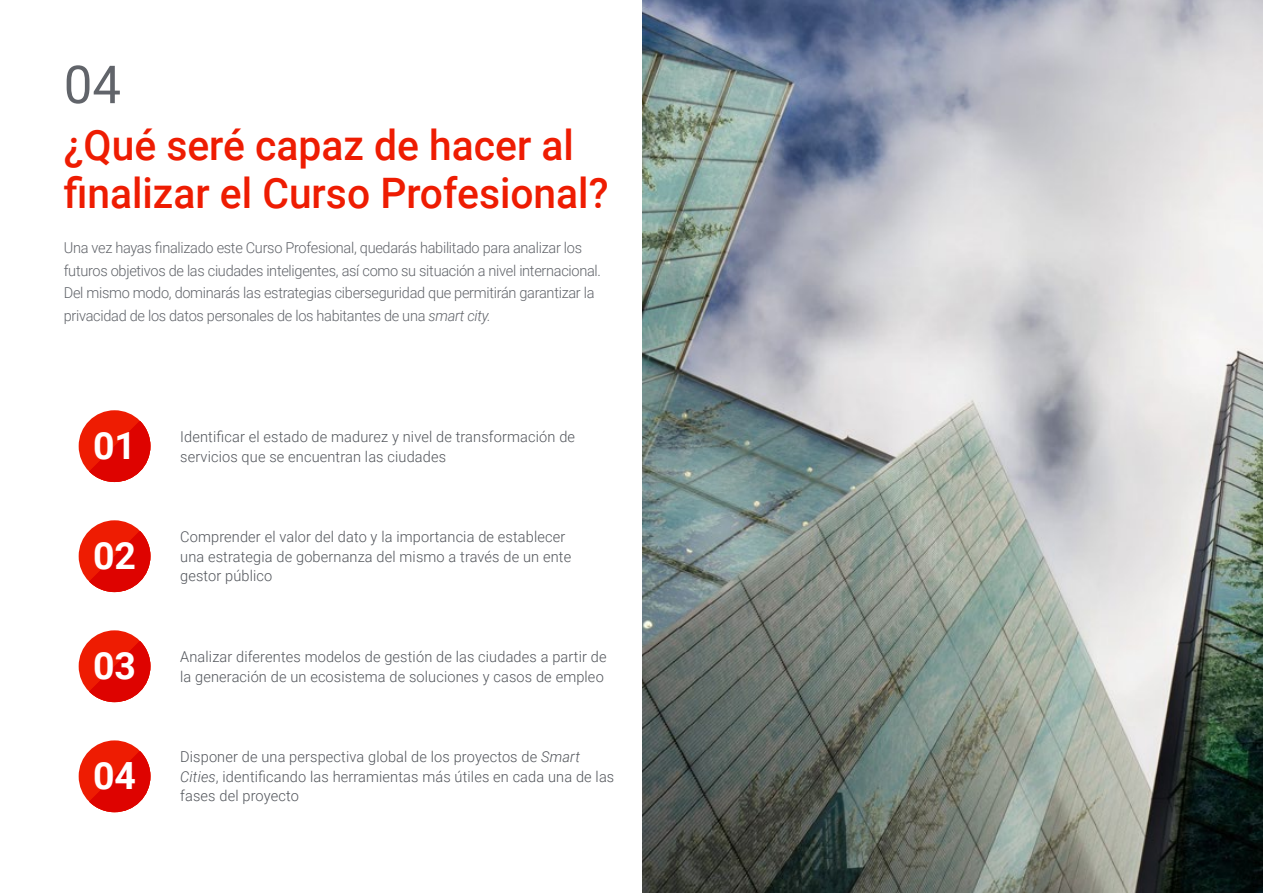
<style>
.page{position:relative;width:1263px;height:893px;background:#fff}
.page>*{position:absolute;margin:0;border:0;box-sizing:border-box;transform-origin:0 0}
.t1{font:52.5px "Roboto";color:#61646a}
.t2{font:500 42px/48px "Roboto";color:#ee1c02}
.t3{font:700 37.5px "Roboto";color:#fff}
.t4{font:300 15px/19.5px "Roboto";letter-spacing:.01em;color:#52555b}
.t5{font:300 15px/22.5px "Roboto";letter-spacing:-.02em;color:#61646a}
.s1{font-style:italic}
</style>
<div class="page">
<div style="left:79px;top:520px;width:71px;height:72px;background:#ee1c02;border-radius:50%"></div>
<svg style="left:89px;top:531px;width:61px;height:61px"></svg>
<div style="left:79px;top:740px;width:71px;height:72px;background:#ee1c02;border-radius:50%"></div>
<svg style="left:89px;top:751px;width:61px;height:61px"></svg>
<div style="left:79px;top:630px;width:71px;height:72px;background:#ee1c02;border-radius:50%"></div>
<svg style="left:89px;top:641px;width:61px;height:61px"></svg>
<div style="left:79px;top:410px;width:71px;height:72px;background:#ee1c02;border-radius:50%"></div>
<svg style="left:89px;top:421px;width:61px;height:61px"></svg>
<img style="left:642px;top:0;width:621px;height:893px">
<h1 class="t1" style="left:64px;top:48px;width:59px">04</h1>
<h2 class="t2" style="left:64px;top:119px;width:546px">¿Qué seré capaz de hacer al finalizar el Curso Profesional?</h2>
<p class="t5" style="left:64px;top:236px;width:539px">Una vez hayas finalizado este Curso Profesional, quedarás habilitado para analizar los futuros objetivos de las ciudades inteligentes, así como su situación a nivel internacional.<br>Del mismo modo, dominarás las estrategias ciberseguridad que permitirán garantizar la privacidad de los datos personales de los habitantes de una <span class="s1">smart city.</span></p>
<h3 class="t3" style="left:93px;top:419px;width:45px">01</h3>
<p class="t4" style="left:180px;top:426px;width:396px">Identificar el estado de madurez y nivel de transformación de</p>
<p class="t4" style="left:180px;top:446px;width:267px">servicios que se encuentran las ciudades</p>
<h3 class="t3" style="left:93px;top:529px;width:45px">02</h3>
<p class="t4" style="left:180px;top:527px;width:392px">Comprender el valor del dato y la importancia de establecer una estrategia de gobernanza del mismo a través de un ente gestor público</p>
<h3 class="t3" style="left:93px;top:639px;width:45px">03</h3>
<p class="t4" style="left:180px;top:646px;width:428px">Analizar diferentes modelos de gestión de las ciudades a partir de la generación de un ecosistema de soluciones y casos de empleo</p>
<h3 class="t3" style="left:93px;top:749px;width:45px">04</h3>
<p class="t4" style="left:180px;top:747px;width:436px">Disponer de una perspectiva global de los proyectos de <span class="s1">Smart<br>Cities</span>, identificando las herramientas más útiles en cada una de las fases del proyecto</p>
</div>
